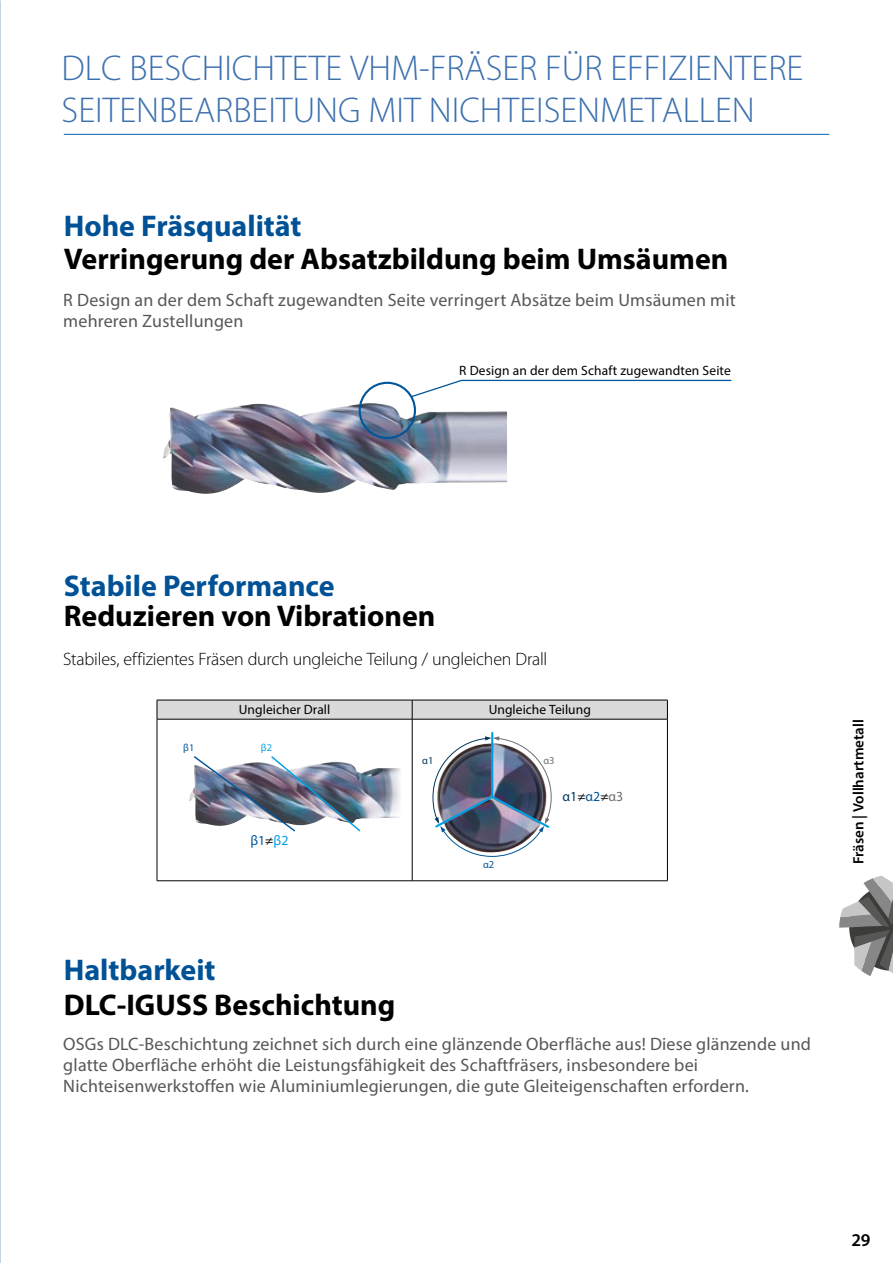
<style>
.page{position:relative;width:893px;height:1263px;background:#fff}
.page>*{position:absolute;margin:0;border:0;box-sizing:border-box;transform-origin:0 0}
.t1{font:300 36px/42px "Myriad Pro";color:#3d70ae}
.t2{font:700 30px "Myriad Pro";color:#000}
.t3{font:700 30px "Myriad Pro";color:#005196}
.t4{font:18px/21px "Myriad Pro";letter-spacing:.01em;color:#575756}
.t5{font:300 18px "Myriad Pro";letter-spacing:-.015em;color:#000}
.t6{font:600 18px "Myriad Pro";color:#000}
.t7{font:600 15px "Myriad Pro";color:#000}
.t8{font:13.8px "Myriad Pro";color:#003860}
.t9{font:13.8px "Myriad Pro";color:#00569a}
.t10{font:13.5px "Myriad Pro";letter-spacing:.005em;color:#000}
.t11{font:10.5px "Myriad Pro";color:#00569a}
.t12{font:10.5px "Myriad Pro";color:#003860}
.t13{font:10.5px "Myriad Pro";color:#706f6f}
.t14{font:10.2px "Myriad Pro";color:#00569a}
.t15{font:10.2px "Myriad Pro";color:#009fe3}
.s1{color:#000}
.s2{color:#009fe3}
.s3{color:#00569a}
.s4{color:#706f6f}
</style>
<div class="page">
<svg style="left:839px;top:876px;width:54px;height:100px"></svg>
<hr style="left:64px;top:134px;width:765px;height:1px;background:#0a5eab">
<img style="left:163px;top:403px;width:344px;height:91px">
<div style="left:359px;top:382px;width:57px;height:57px;border:2px solid #00569a;border-radius:50%"></div>
<svg style="left:410px;top:379px;width:322px;height:19px"></svg>
<hr style="left:157px;top:719px;width:1px;height:161px;background:#000">
<hr style="left:412px;top:719px;width:1px;height:161px;background:#000">
<hr style="left:667px;top:719px;width:1px;height:161px;background:#000">
<svg style="left:157px;top:700px;width:511px;height:19px;background:#cecece"></svg>
<hr style="left:157px;top:719px;width:255px;height:1px;background:#000">
<hr style="left:412px;top:719px;width:256px;height:1px;background:#000">
<hr style="left:157px;top:880px;width:255px;height:1px;background:#000">
<hr style="left:412px;top:880px;width:256px;height:1px;background:#000">
<hr style="left:491px;top:733px;width:2px;height:64px;background:#009fe3">
<img style="left:432px;top:736px;width:120px;height:121px">
<img style="left:189px;top:768px;width:212px;height:51px">
<img style="left:192px;top:756px;width:170px;height:76px">
<h1 class="t1" style="left:62px;top:47px;width:743px">DLC BESCHICHTETE VHM-FRÄSER FÜR EFFIZIENTERE<br>SEITENBEARBEITUNG MIT NICHTEISENMETALLEN</h1>
<h2 class="t3" style="left:64px;top:207px;width:239px">Hohe Fräsqualität</h2>
<h2 class="t2" style="left:64px;top:239px;width:666px">Verringerung der Absatzbildung beim Umsäumen</h2>
<p class="t4" style="left:63px;top:289px;width:674px">R Design an der dem Schaft zugewandten Seite verringert Absätze beim Umsäumen mit mehreren Zustellungen</p>
<p class="t10" style="left:459px;top:362px;width:273px">R Design an der dem Schaft zugewandten Seite</p>
<h2 class="t3" style="left:64px;top:566px;width:272px">Stabile Performance</h2>
<h2 class="t2" style="left:64px;top:597px;width:373px">Reduzieren von Vibrationen</h2>
<p class="t5" style="left:63px;top:649px;width:486px">Stabiles, effizientes Fräsen durch ungleiche Teilung / ungleichen Drall</p>
<p class="t10" style="left:239px;top:701px;width:93px">Ungleicher Drall</p>
<p class="t10" style="left:489px;top:701px;width:104px">Ungleiche Teilung</p>
<p class="t14" style="left:183px;top:741px;width:12px">β1</p>
<p class="t15" style="left:261px;top:741px;width:12px">β2</p>
<p class="t9" style="left:250px;top:832px;width:39px">β1<span class="s1">≠</span><span class="s2">β2</span></p>
<p class="t12" style="left:422px;top:754px;width:13px">α1</p>
<p class="t13" style="left:543px;top:754px;width:13px">α3</p>
<p class="t8" style="left:563px;top:788px;width:62px">α1<span class="s1">≠</span><span class="s3">α2</span><span class="s1">≠</span><span class="s4">α3</span></p>
<p class="t11" style="left:483px;top:857px;width:13px">α2</p>
<h2 class="t3" style="left:64px;top:951px;width:153px">Haltbarkeit</h2>
<h2 class="t2" style="left:64px;top:986px;width:333px">DLC-IGUSS Beschichtung</h2>
<p class="t4" style="left:63px;top:1033px;width:749px">OSGs DLC-Beschichtung zeichnet sich durch eine glänzende Oberfläche aus! Diese glänzende und glatte Oberfläche erhöht die Leistungsfähigkeit des Schaftfräsers, insbesondere bei<br>Nichteisenwerkstoffen wie Aluminiumlegierungen, die gute Gleiteigenschaften erfordern.</p>
<p class="t7" style="left:849px;top:864px;width:147px;rotate:-90deg">Fräsen | Vollhartmetall</p>
<p class="t6" style="left:851px;top:1228px;width:21px">29</p>
</div>
